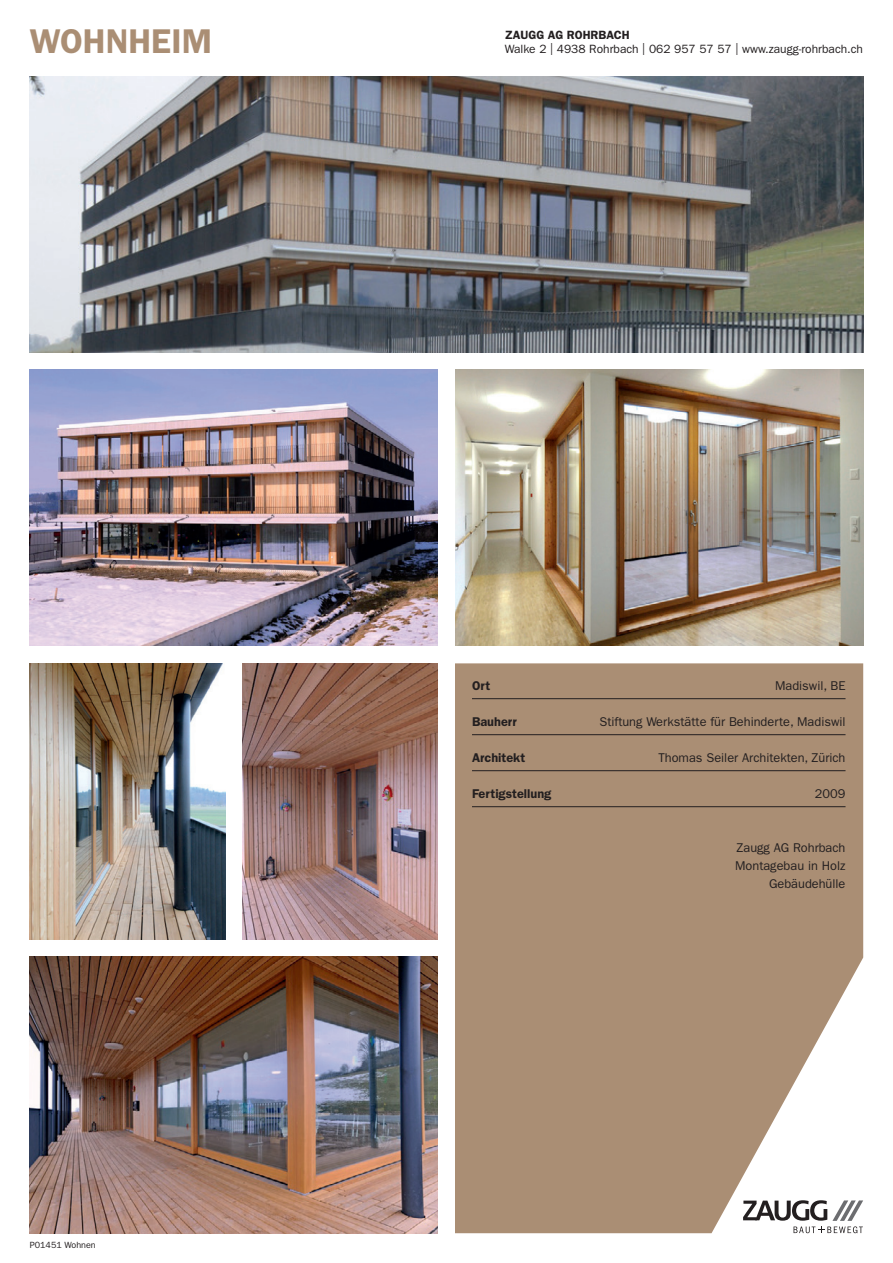
<style>
.page{position:relative;width:893px;height:1263px;background:#fff}
.page>*{position:absolute;margin:0;border:0;box-sizing:border-box;transform-origin:0 0}
.t1{font:600 34.5px "Franklin Gothic";color:#aa8e74}
.t2{font:12.75px "Franklin Gothic";color:#231f20}
.t3{font:600 12.75px "Franklin Gothic";color:#231f20}
.t4{font:12px "Franklin Gothic";color:#231f20}
.t5{font:600 12px "Franklin Gothic";color:#231f20}
.t6{font:9px "Franklin Gothic";color:#231f20}
</style>
<div class="page">
<svg style="left:455px;top:663px;width:408px;height:570px;background:#b0967f"></svg>
<img style="left:30px;top:957px;width:408px;height:276px">
<img style="left:455px;top:370px;width:408px;height:276px">
<img style="left:30px;top:663px;width:195px;height:277px">
<img style="left:242px;top:663px;width:196px;height:277px">
<img style="left:30px;top:370px;width:408px;height:276px">
<hr style="left:472px;top:698px;width:373px;height:1px;background:#231f20">
<hr style="left:472px;top:734px;width:373px;height:1px;background:#231f20">
<hr style="left:472px;top:770px;width:373px;height:1px;background:#231f20">
<hr style="left:472px;top:806px;width:373px;height:1px;background:#231f20">
<img style="left:30px;top:77px;width:833px;height:276px">
<p class="t1" style="left:30px;top:21px;width:184px">WOHNHEIM</p>
<p class="t6" style="left:30px;top:1240px;width:68px">P01451 Wohnen</p>
<p class="t5" style="left:505px;top:28px;width:126px">ZAUGG AG ROHRBACH</p>
<p class="t4" style="left:505px;top:42px;width:360px">Walke 2 | 4938 Rohrbach | 062 957 57 57 | www.zaugg-rohrbach.ch</p>
<p class="t3" style="left:472px;top:678px;width:20px">Ort</p>
<p class="t2" style="left:775px;top:678px;width:72px">Madiswil, BE</p>
<p class="t3" style="left:472px;top:714px;width:46px">Bauherr</p>
<p class="t2" style="left:599px;top:714px;width:248px">Stiftung Werkstätte für Behinderte, Madiswil</p>
<p class="t3" style="left:472px;top:750px;width:55px">Architekt</p>
<p class="t2" style="left:658px;top:750px;width:189px">Thomas Seiler Architekten, Zürich</p>
<p class="t3" style="left:472px;top:786px;width:81px">Fertigstellung</p>
<p class="t2" style="left:815px;top:786px;width:32px">2009</p>
<p class="t2" style="left:737px;top:840px;width:110px">Zaugg AG Rohrbach</p>
<p class="t2" style="left:735px;top:858px;width:112px">Montagebau in Holz</p>
<p class="t2" style="left:769px;top:876px;width:78px">Gebäudehülle</p>
</div>
